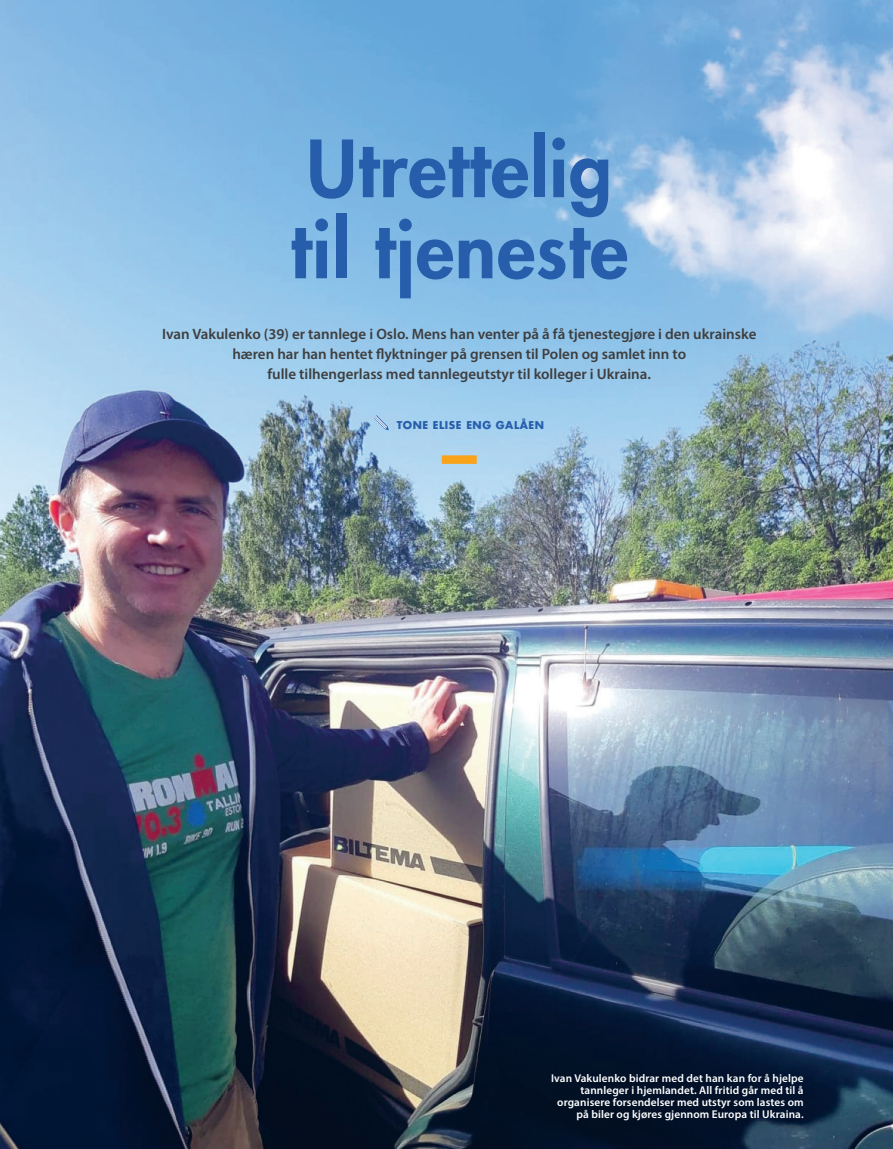
<style>
.page{position:relative;width:893px;height:1149px;background:#fff}
.page>*{position:absolute;margin:0;border:0;box-sizing:border-box;transform-origin:0 0}
.t1{font:800 76.5px/81px "Futura";letter-spacing:.01em;color:#275eac}
.t2{font:600 15px/20.2px "Myriad Pro";color:#3e3e3f;text-align:center}
.t3{font:600 11.25px/12px "Myriad Pro";letter-spacing:.01em;color:#fff;text-align:right}
.t4{font:700 10.5px "Futura Std";letter-spacing:.05em;color:#275eac}
</style>
<div class="page">
<img style="left:0;top:0;width:893px;height:1148px">
<svg style="left:370px;top:411px;width:22px;height:22px"></svg>
<div style="left:442px;top:455px;width:35px;height:8px;background:#f9a31b"></div>
<h1 class="t1" style="left:290px;top:127px;width:340px">Utrettelig til tjeneste</h1>
<p class="t2" style="left:162px;top:323px;width:596px">Ivan Vakulenko (39) er tannlege i Oslo. Mens han venter på å få tjenestegjøre i den ukrainske hæren har han hentet flyktninger på grensen til Polen og samlet inn to<br>fulle tilhengerlass med tannlegeutstyr til kolleger i Ukraina.</p>
<p class="t4" style="left:397px;top:417px;width:149px">TONE ELISE ENG GALÅEN</p>
<p class="t3" style="left:551px;top:1071px;width:254px">Ivan Vakulenko bidrar med det han kan for å hjelpe tannleger i hjemlandet. All fritid går med til å organisere forsendelser med utstyr som lastes om på biler og kjøres gjennom Europa til Ukraina.</p>
</div>
